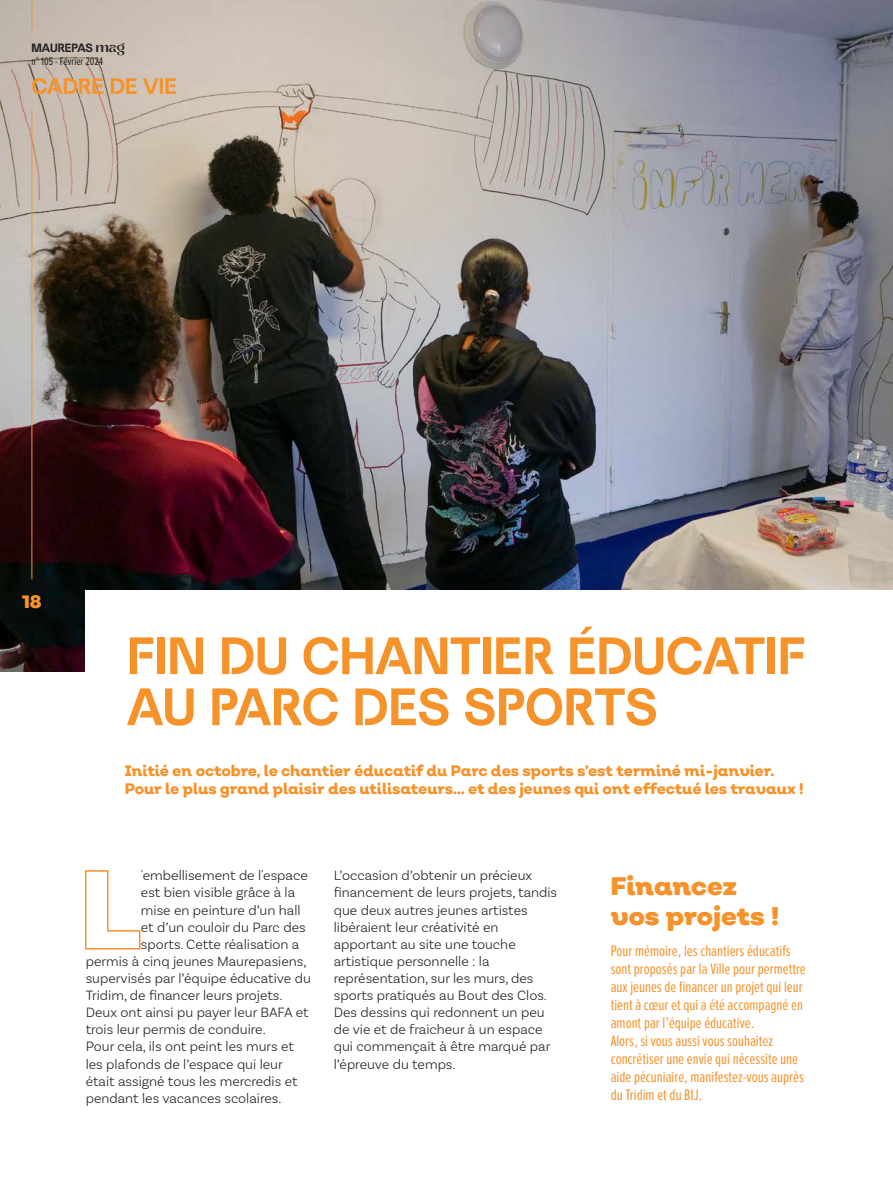
<style>
.page{position:relative;width:893px;height:1191px;background:#fff}
.page>*{position:absolute;margin:0;border:0;box-sizing:border-box;transform-origin:0 0}
.t1{font:700 52.5px/51px "Terminal Guise";color:#f6922a}
.t2{font:900 25.5px/30px "Nutmeg Headline";color:#f6922a}
.t3{font:700 22.5px "Terminal Guise";color:#f6922a}
.t4{font:900 18px "Nutmeg Headline";color:#f6922a}
.t5{font:15.75px/18px "Proxima Nova Ex Cn";color:#f6922a}
.t6{font:800 15px/18px "Nutmeg Headline";letter-spacing:-.01em;color:#f6922a}
.t7{font:300 14.25px/17.1px "Basic Sans";color:#231f20}
.t8{font:700 12px "Terminal Guise";color:#231f20}
.t9{font:11.25px "Proxima Nova Ex Cn";color:#231f20}
.s1{font-family:"Zolina"}
</style>
<div class="page">
<img style="left:0;top:0;width:893px;height:672px">
<svg style="left:85px;top:870px;width:56px;height:80px"></svg>
<div style="left:86px;top:590px;width:807px;height:107px;background:#fff"></div>
<hr style="left:32px;top:0;width:1px;height:31px;background:#f6922a">
<hr style="left:32px;top:110px;width:1px;height:469px;background:#f6922a">
<p class="t8" style="left:32px;top:40px;width:95px">MAUREPAS <span class="s1">mag</span></p>
<p class="t9" style="left:32px;top:56px;width:73px">n° 105 - Février 2024</p>
<h3 class="t3" style="left:32px;top:72px;width:147px">CADRE DE VIE</h3>
<p class="t4" style="left:22px;top:589px;width:21px">18</p>
<h1 class="t1" style="left:127px;top:630px;width:680px">FIN DU CHANTIER ÉDUCATIF<br>AU PARC DES SPORTS</h1>
<p class="t6" style="left:125px;top:761px;width:680px">Initié en octobre, le chantier éducatif du Parc des sports s’est terminé mi-janvier.<br>Pour le plus grand plaisir des utilisateurs… et des jeunes qui ont effectué les travaux !</p>
<p class="t7" style="left:141px;top:867px;width:168px">'embellisement de l'espace</p>
<p class="t7" style="left:141px;top:884px;width:156px">est bien visible grâce à la</p>
<p class="t7" style="left:141px;top:901px;width:161px">mise en peinture d’un hall</p>
<p class="t7" style="left:141px;top:918px;width:166px">et d’un couloir du Parc des</p>
<p class="t7" style="left:141px;top:935px;width:160px">sports. Cette réalisation a</p>
<p class="t7" style="left:86px;top:952px;width:222px">permis à cinq jeunes Maurepasiens,</p>
<p class="t7" style="left:86px;top:969px;width:227px">supervisés par l’équipe éducative du</p>
<p class="t7" style="left:86px;top:986px;width:198px">Tridim, de financer leurs projets.</p>
<p class="t7" style="left:86px;top:1003px;width:224px">Deux ont ainsi pu payer leur BAFA et</p>
<p class="t7" style="left:86px;top:1020px;width:182px">trois leur permis de conduire.</p>
<p class="t7" style="left:86px;top:1038px;width:210px">Pour cela, ils ont peint les murs et</p>
<p class="t7" style="left:86px;top:1055px;width:199px">les plafonds de l’espace qui leur</p>
<p class="t7" style="left:86px;top:1072px;width:213px">était assigné tous les mercredis et</p>
<p class="t7" style="left:86px;top:1089px;width:197px">pendant les vacances scolaires.</p>
<p class="t7" style="left:334px;top:867px;width:225px">L’occasion d’obtenir un précieux financement de leurs projets, tandis que deux autres jeunes artistes libéraient leur créativité en apportant au site une touche artistique personnelle : la représentation, sur les murs, des sports pratiqués au Bout des Clos.<br>Des dessins qui redonnent un peu de vie et de fraicheur à un espace qui commençait à être marqué par l’épreuve du temps.</p>
<h2 class="t2" style="left:611px;top:871px;width:170px">Financez vos projets !</h2>
<p class="t5" style="left:611px;top:942px;width:197px">Pour mémoire, les chantiers éducatifs sont proposés par la Ville pour permettre aux jeunes de financer un projet qui leur tient à cœur et qui a été accompagné en amont par l’équipe éducative.<br>Alors, si vous aussi vous souhaitez concrétiser une envie qui nécessite une aide pécuniaire, manifestez-vous auprès du Tridim et du BIJ.</p>
</div>
